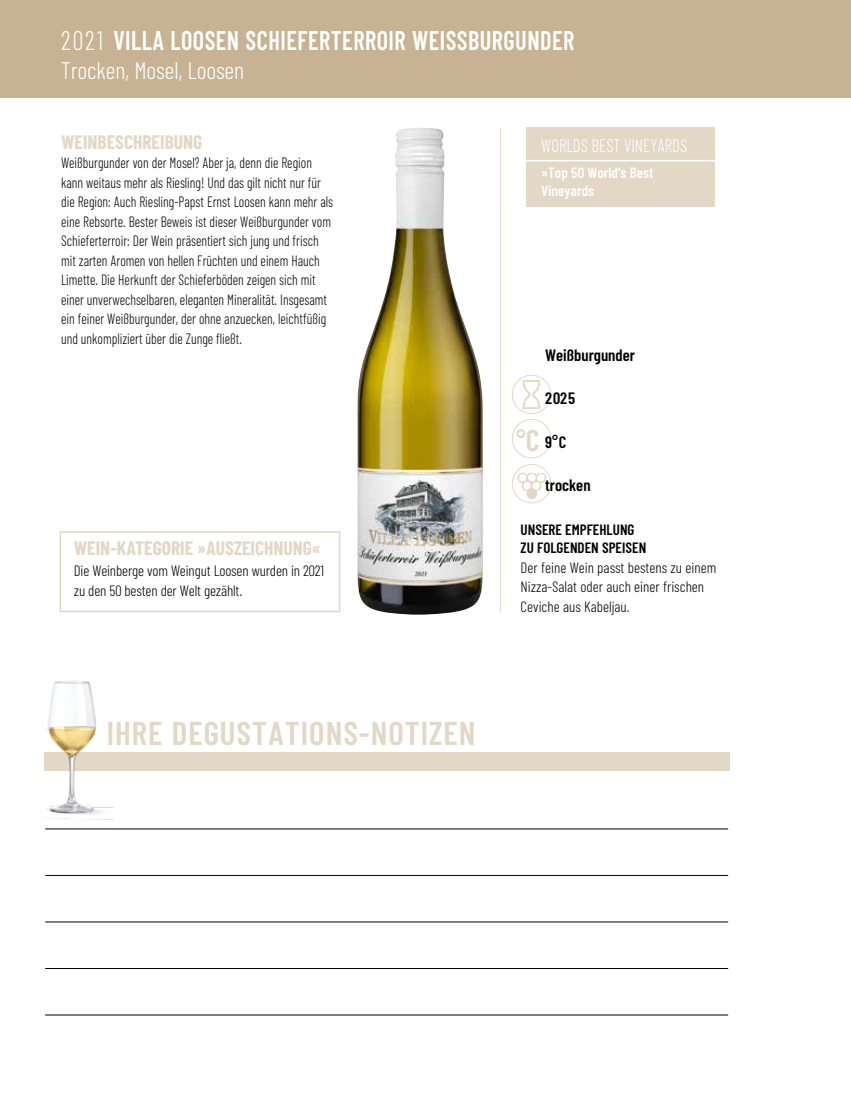
<style>
.page{position:relative;width:851px;height:1106px;background:#fff}
.page>*{position:absolute;margin:0;border:0;box-sizing:border-box;transform-origin:0 0}
.t1{font:600 33px "Barlow Condensed";letter-spacing:.03em;color:#e3d7c6}
.t2{font:600 27px "Barlow Condensed";letter-spacing:.02em;color:#fff;scale:.9 1}
.t3{font:600 27px "Barlow Condensed";color:#e3d7c6}
.t4{font:300 24px "Barlow Condensed";letter-spacing:-.005em;color:#fff}
.t5{font:700 19.5px "Barlow Condensed";color:#e3d7c6}
.t6{font:300 18.15px "Barlow Condensed";color:#fff;scale:.93 1}
.t7{font:600 16.5px "Barlow Condensed";color:#000}
.t8{font:300 15px/19.5px "Barlow Condensed";color:#000;scale:.9 1}
.t9{font:300 15px/19.5px "Barlow Condensed";color:#000}
.t10{font:600 15px/18px "Barlow Condensed";color:#000}
.t11{font:600 15px/18px "Barlow Condensed";color:#fff}
.s1{font-weight:300}
.s2{font-size:30px}
</style>
<div class="page">
<img style="left:522px;top:380px;width:19px;height:28px">
<div style="left:512px;top:375px;width:39px;height:39px;border:1px solid #e3d7c6;border-radius:50%"></div>
<img style="left:514px;top:472px;width:34px;height:27px">
<div style="left:512px;top:464px;width:39px;height:39px;border:1px solid #e3d7c6;border-radius:50%"></div>
<div style="left:512px;top:419px;width:39px;height:39px;border:1px solid #e3d7c6;border-radius:50%"></div>
<div style="left:0;top:0;width:850px;height:98px;background:#c7b393"></div>
<hr style="left:45px;top:828px;width:683px;height:1px;background:#000">
<hr style="left:45px;top:875px;width:683px;height:1px;background:#000">
<hr style="left:45px;top:921px;width:683px;height:1px;background:#000">
<hr style="left:45px;top:968px;width:683px;height:1px;background:#000">
<hr style="left:45px;top:1014px;width:683px;height:1px;background:#000">
<hr style="left:500px;top:128px;width:1px;height:484px;background:#e3d7c6">
<div style="left:44px;top:752px;width:685px;height:18px;background:#e3d7c6"></div>
<div style="left:526px;top:128px;width:189px;height:79px;background:#e3d7c6"></div>
<hr style="left:519px;top:160px;width:227px;height:1px;background:#fff">
<div style="left:60px;top:531px;width:280px;height:81px;border:2px solid #e3d7c6"></div>
<img style="left:44px;top:681px;width:75px;height:148px">
<img style="left:357px;top:128px;width:126px;height:487px">
<h2 class="t2" style="left:61px;top:23px;width:571px"><span class="s1">2021</span> VILLA LOOSEN SCHIEFERTERROIR WEISSBURGUNDER</h2>
<h3 class="t4" style="left:61px;top:55px;width:184px">Trocken, Mosel, Loosen</h3>
<h3 class="t5" style="left:61px;top:129px;width:143px">WEINBESCHREIBUNG</h3>
<p class="t8" style="left:61px;top:153px;width:304px">Weißburgunder von der Mosel? Aber ja, denn die Region kann weitaus mehr als Riesling! Und das gilt nicht nur für die Region: Auch Riesling-Papst Ernst Loosen kann mehr als eine Rebsorte. Bester Beweis ist dieser Weißburgunder vom Schieferterroir: Der Wein präsentiert sich jung und frisch mit zarten Aromen von hellen Früchten und einem Hauch Limette. Die Herkunft der Schieferböden zeigen sich mit einer unverwechselbaren, eleganten Mineralität. Insgesamt ein feiner Weißburgunder, der ohne anzuecken, leichtfüßig und unkompliziert über die Zunge fließt.</p>
<h3 class="t5" style="left:74px;top:536px;width:248px">WEIN-KATEGORIE »AUSZEICHNUNG«</h3>
<p class="t9" style="left:74px;top:560px;width:252px">Die Weinberge vom Weingut Loosen wurden in 2021 zu den 50 besten der Welt gezählt.</p>
<h1 class="t1" style="left:107px;top:712px;width:370px">IHRE DEGUSTATIONS-NOTIZEN</h1>
<p class="t6" style="left:541px;top:134px;width:158px">WORLDS BEST VINEYARDS</p>
<p class="t11" style="left:541px;top:164px;width:114px">»Top 50 World‘s Best<br>Vineyards</p>
<p class="t7" style="left:545px;top:345px;width:91px">Weißburgunder</p>
<p class="t7" style="left:545px;top:388px;width:31px">2025</p>
<p class="t7" style="left:545px;top:432px;width:23px">9°C</p>
<p class="t7" style="left:545px;top:475px;width:47px">trocken</p>
<h2 class="t3" style="left:516px;top:424px;width:25px">°<span class="s2">C</span></h2>
<p class="t10" style="left:520px;top:520px;width:127px">UNSERE EMPFEHLUNG<br>ZU FOLGENDEN SPEISEN</p>
<p class="t9" style="left:520px;top:557px;width:197px">Der feine Wein passt bestens zu einem<br>Nizza-Salat oder auch einer frischen<br>Ceviche aus Kabeljau.</p>
</div>
